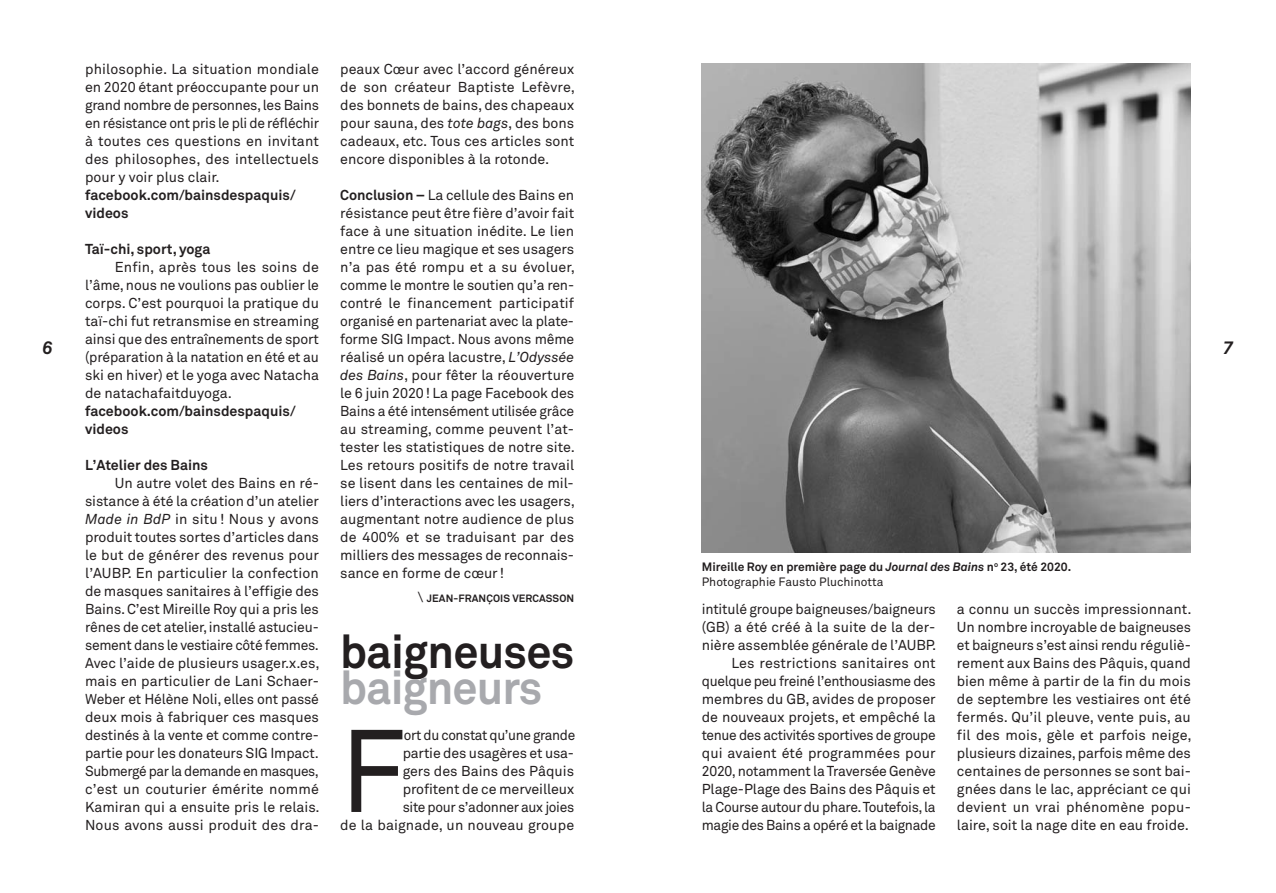
<style>
.page{position:relative;width:1276px;height:893px;background:#fff}
.page>*{position:absolute;margin:0;border:0;box-sizing:border-box;transform-origin:0 0}
.t1{font:115.8px "Akkurat";color:#231f20;scale:.96 1}
.t2{font:700 46.5px "Akkurat";letter-spacing:-.015em;color:#231f20}
.t3{font:700 46.5px "Akkurat";letter-spacing:-.02em;color:#a8a9ad}
.t4{font:italic 700 18px "Akkurat";color:#231f20}
.t5{font:14.25px/18px "Akkurat";color:#231f20;text-align:justify}
.t6{font:14.25px/18px "Akkurat";color:#231f20;text-align:right;scale:.96 1}
.t7{font:700 14.25px/18px "Akkurat";color:#231f20}
.t8{font:700 12px/15px "Akkurat";color:#231f20}
.t9{font:700 10.5px "Akkurat";letter-spacing:.01em;color:#231f20}
.s1{font-style:italic}
.s2{font-weight:700}
.s3{font-weight:400;font-size:14.25px}
.s4{font-weight:400}
</style>
<div class="page">
<img style="left:702px;top:64px;width:489px;height:489px">
<p class="t4" style="left:43px;top:341px;width:12px">6</p>
<p class="t5" style="left:85px;top:61px;width:235px">philosophie. La situation mondiale en 2020 étant préoccupante pour un grand nombre de personnes, les Bains en résistance ont pris le pli de réfléchir à toutes ces questions en invitant des philosophes, des intellectuels pour y voir plus clair.</p>
<p class="t7" style="left:85px;top:187px;width:212px">facebook.com/bainsdespaquis/ videos</p>
<p class="t7" style="left:85px;top:241px;width:127px">Taï-chi, sport, yoga</p>
<p class="t5" style="left:85px;top:259px;width:235px;text-indent:30px">Enfin, après tous les soins de l’âme, nous ne voulions pas oublier le corps. C’est pourquoi la pratique du taï-chi fut retransmise en streaming ainsi que des entraînements de sport (préparation à la natation en été et au ski en hiver) et le yoga avec Natacha de natachafaitduyoga.</p>
<p class="t7" style="left:85px;top:403px;width:212px">facebook.com/bainsdespaquis/ videos</p>
<p class="t7" style="left:85px;top:457px;width:124px">L’Atelier des Bains</p>
<p class="t5" style="left:85px;top:475px;width:236px;text-indent:30px">Un autre volet des Bains en ré&shy;sistance à été la création d’un atelier <span class="s1">Made in BdP</span> in situ ! Nous y avons produit toutes sortes d’articles dans le but de générer des revenus pour l’AUBP. En particulier la confection de masques sanitaires à l’effigie des Bains. C’est Mireille Roy qui a pris les rênes de cet atelier, installé astucieu&shy;sement dans le vestiaire côté femmes.<br>Avec l’aide de plusieurs usager.x.es, mais en particulier de Lani Schaer-Weber et Hélène Noli, elles ont passé deux mois à fabriquer ces masques destinés à la vente et comme contre&shy;partie pour les donateurs SIG Impact.<br>Submergé par la demande en masques, c’est un couturier émérite nommé Kamiran qui a ensuite pris le relais.<br>Nous avons aussi produit des dra-</p>
<p class="t5" style="left:340px;top:61px;width:236px">peaux Cœur avec l’accord généreux de son créateur Baptiste Lefèvre, des bonnets de bains, des chapeaux pour sauna, des <span class="s1">tote bags</span>, des bons cadeaux, etc. Tous ces articles sont encore disponibles à la rotonde.</p>
<p class="t5" style="left:340px;top:187px;width:236px"><span class="s2">Conclusion –</span> La cellule des Bains en résistance peut être fière d’avoir fait face à une situation inédite. Le lien entre ce lieu magique et ses usagers n’a pas été rompu et a su évoluer, comme le montre le soutien qu’a ren&shy;contré le financement participatif organisé en partenariat avec la plate - forme SIG Impact. Nous avons même réalisé un opéra lacustre, <span class="s1">L’Odyssée des Bains</span>, pour fêter la réouverture le 6 juin 2020 ! La page Facebook des Bains a été intensément utilisée grâce au streaming, comme peuvent l’at&shy;tester les statistiques de notre site.<br>Les retours positifs de notre travail se lisent dans les centaines de mil&shy;liers d’interactions avec les usagers, augmentant notre audience de plus de 400% et se traduisant par des milliers des messages de reconnais&shy;sance en forme de cœur !</p>
<p class="t9" style="left:418px;top:594px;width:158px"><span class="s3">\</span> JEAN-FRANÇOIS VERCASSON</p>
<h2 class="t2" style="left:340px;top:634px;width:235px">baigneuses</h2>
<h2 class="t3" style="left:340px;top:670px;width:204px">baigneurs</h2>
<h1 class="t1" style="left:340px;top:728px;width:69px">F</h1>
<p class="t6" style="left:340px;top:727px;width:246px">ort du constat qu’une grande<br>partie des usagères et usa-<br>gers des Bains des Pâquis<br>profitent de ce merveilleux<br>site pour s’adonner aux joies<br>de la baignade, un nouveau groupe</p>
<p class="t4" style="left:1223px;top:341px;width:12px">7</p>
<p class="t8" style="left:702px;top:560px;width:371px">Mireille Roy en première page du <span class="s1">Journal des Bains</span> n<sup>o</sup> 23, été 2020.<br><span class="s4">Photographie Fausto Pluchinotta</span></p>
<p class="t5" style="left:702px;top:601px;width:236px;text-align:right">intitulé groupe baigneuses/baigneurs (GB) a été créé à la suite de la der&shy;nière assemblée générale de l’AUBP.<br>Les restrictions sanitaires ont quelque peu freiné l’enthousiasme des membres du GB, avides de proposer de nouveaux projets, et empêché la tenue des activités sportives de groupe qui avaient été programmées pour 2020, notamment la Traversée Genève Plage-Plage des Bains des Pâquis et la Course autour du phare. Toutefois, la magie des Bains a opéré et la baignade</p>
<p class="t5" style="left:957px;top:601px;width:236px">a connu un succès impressionnant.<br>Un nombre incroyable de baigneuses et baigneurs s’est ainsi rendu réguliè&shy;rement aux Bains des Pâquis, quand bien même à partir de la fin du mois de septembre les vestiaires ont été fermés. Qu’il pleuve, vente puis, au fil des mois, gèle et parfois neige, plusieurs dizaines, parfois même des centaines de personnes se sont bai&shy;gnées dans le lac, appréciant ce qui devient un vrai phénomène popu&shy;laire, soit la nage dite en eau froide.</p>
</div>
